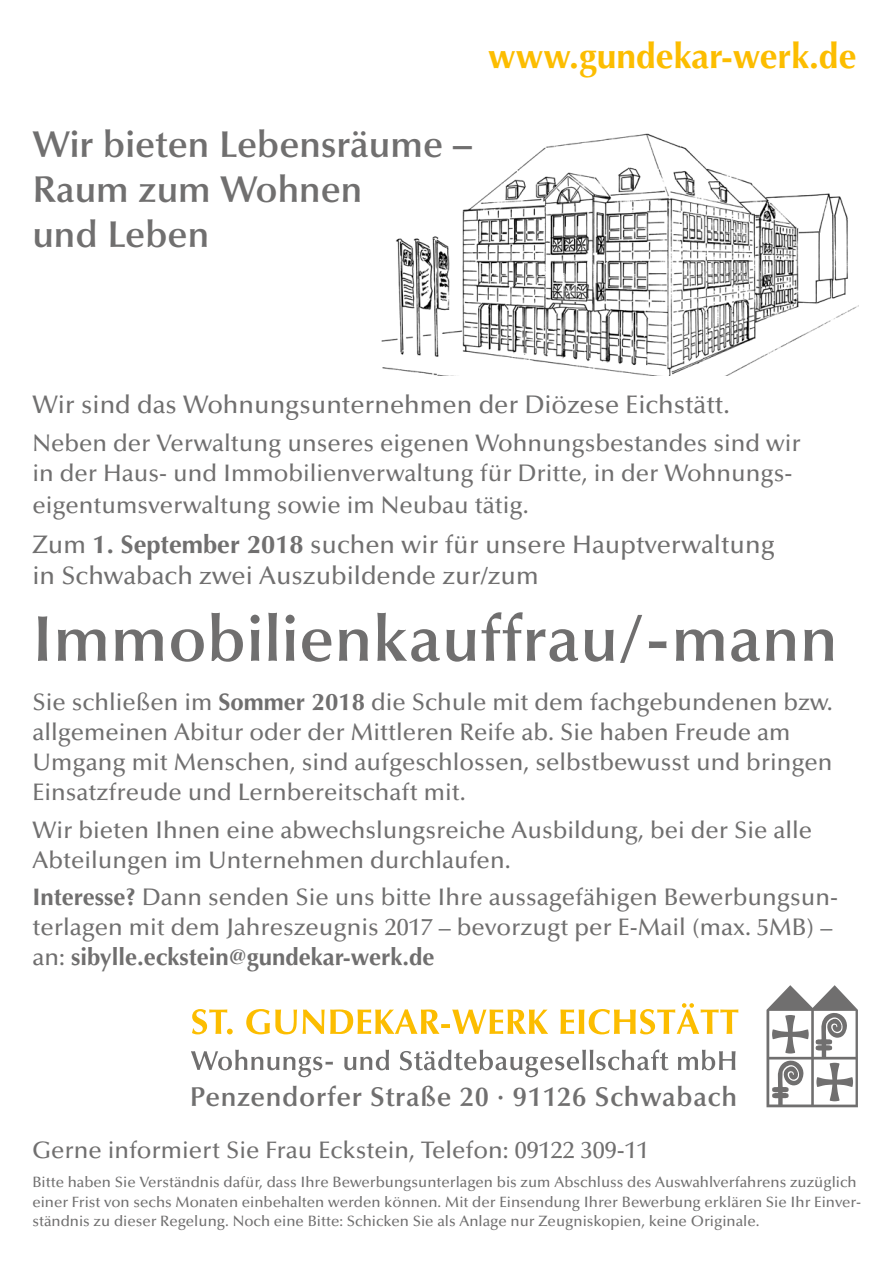
<style>
.page{position:relative;width:893px;height:1263px;background:#fff}
.page>*{position:absolute;margin:0;border:0;box-sizing:border-box;transform-origin:0 0}
.t1{font:600 65.1px "Optima";letter-spacing:.01em;color:#706f6f}
.t2{font:600 37.5px/45px "Optima";color:#706f6f}
.t3{font:700 35.4px "Optima";color:#fcbd00}
.t4{font:600 27.45px "Optima";letter-spacing:.025em;color:#706f6f}
.t5{font:500 25.5px/31.5px "Optima";color:#706f6f}
.t6{font:500 24px/30px "Optima";color:#706f6f}
.t7{font:500 15px/19.5px "Optima";color:#706f6f}
.s1{font-weight:700}
</style>
<div class="page">
<img style="left:381px;top:133px;width:478px;height:243px">
<svg style="left:766px;top:985px;width:92px;height:122px"></svg>
<svg style="left:191px;top:1049px;width:544px;height:28px"></svg>
<svg style="left:192px;top:1003px;width:546px;height:31px"></svg>
<h3 class="t3" style="left:488px;top:36px;width:370px">www.gundekar-werk.de</h3>
<h2 class="t2" style="left:32px;top:122px;width:441px">Wir bieten Lebensräume –<br>Raum zum Wohnen<br>und Leben</h2>
<p class="t5" style="left:32px;top:389px;width:699px">Wir sind das Wohnungsunternehmen der Diözese Eichstätt.</p>
<p class="t6" style="left:32px;top:429px;width:770px;line-height:30.8px">Neben der Verwaltung unseres eigenen Wohnungsbestandes sind wir in der Haus- und Immobilienverwaltung für Dritte, in der Wohnungs&shy;eigentumsverwaltung sowie im Neubau tätig.</p>
<p class="t5" style="left:32px;top:529px;width:744px">Zum <span class="s1">1. September 2018</span> suchen wir für unsere Hauptverwaltung in Schwabach zwei Auszubildende zur/zum</p>
<h1 class="t1" style="left:32px;top:601px;width:807px">Immobilienkauffrau/-mann</h1>
<p class="t6" style="left:32px;top:688px;width:802px">Sie schließen im <span class="s1">Sommer 2018</span> die Schule mit dem fachgebundenen bzw. allgemeinen Abitur oder der Mittleren Reife ab. Sie haben Freude am Umgang mit Menschen, sind aufgeschlossen, selbstbewusst und bringen Einsatzfreude und Lernbereitschaft mit.</p>
<p class="t6" style="left:32px;top:815px;width:781px">Wir bieten Ihnen eine abwechslungsreiche Ausbildung, bei der Sie alle<br>Abteilungen im Unternehmen durchlaufen.</p>
<p class="t6" style="left:32px;top:883px;width:807px"><span class="s1">Interesse?</span> Dann senden Sie uns bitte Ihre aussagefähigen Bewerbungsun&shy;terlagen mit dem Jahreszeugnis 2017 – bevorzugt per E-Mail (max. 5MB) – an: <span class="s1">sibylle.eckstein@gundekar-werk.de</span></p>
<p class="t4" style="left:190px;top:1081px;width:549px">Penzendorfer Straße 20 · 91126 Schwabach</p>
<p class="t6" style="left:32px;top:1135px;width:618px">Gerne informiert Sie Frau Eckstein, Telefon: 09122 309-11</p>
<p class="t7" style="left:32px;top:1172px;width:830px">Bitte haben Sie Verständnis dafür, dass Ihre Bewerbungsunterlagen bis zum Abschluss des Auswahlverfahrens zuzüglich einer Frist von sechs Monaten einbehalten werden können. Mit der Einsendung Ihrer Bewerbung erklären Sie Ihr Einver&shy;ständnis zu dieser Regelung. Noch eine Bitte: Schicken Sie als Anlage nur Zeugniskopien, keine Originale.</p>
</div>
